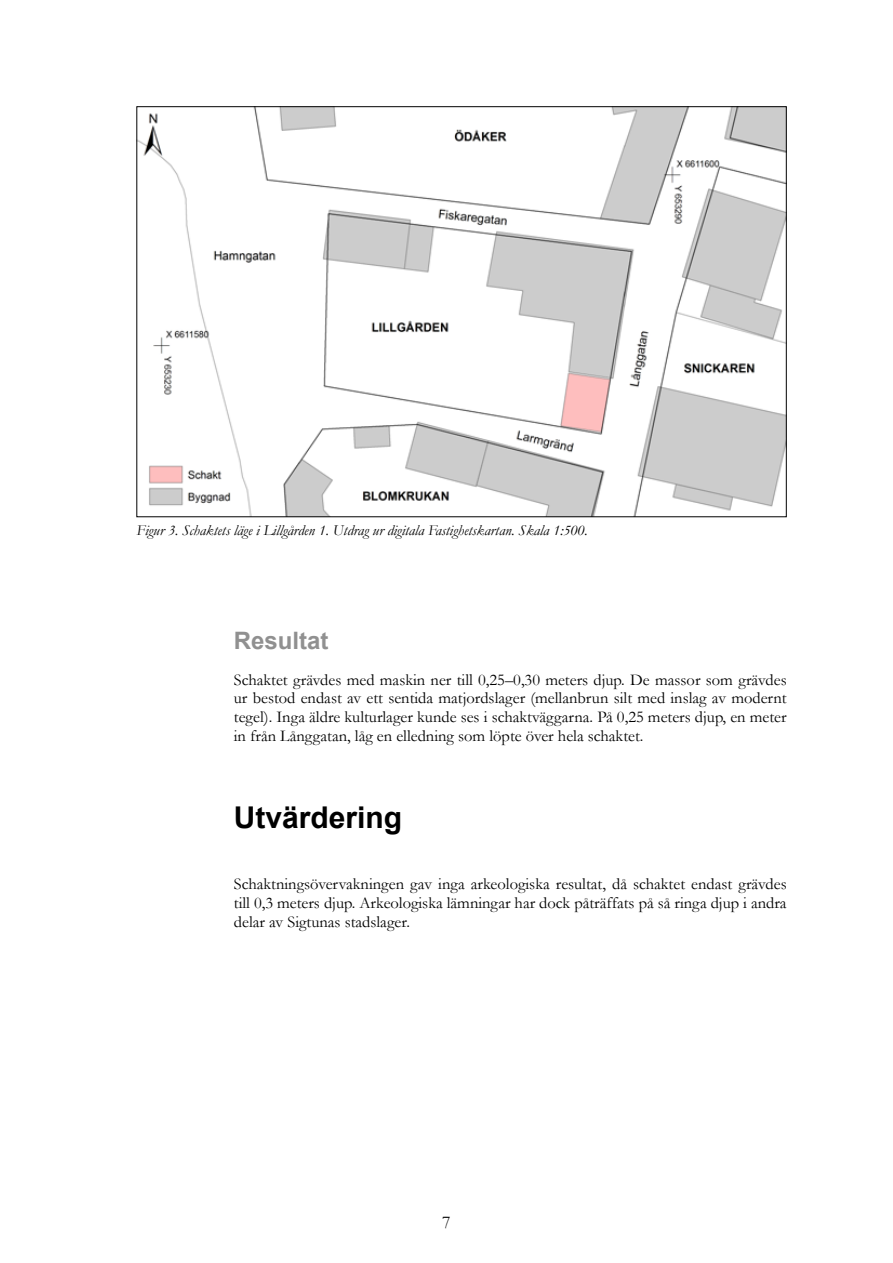
<style>
.page{position:relative;width:893px;height:1263px;background:#fff}
.page>*{position:absolute;margin:0;border:0;box-sizing:border-box;transform-origin:0 0}
.t1{font:700 30px "Arial";color:#000}
.t2{font:700 24px "Arial";color:#909090}
.t3{font:18px "Garamond";color:#000}
.t4{font:16.5px/18.8px "Garamond";color:#000;text-align:justify}
.t5{font:italic 15px "Garamond";color:#000}
</style>
<div class="page">
<img style="left:138px;top:108px;width:647px;height:407px">
<p class="t5" style="left:136px;top:521px;width:453px">Figur 3. Schaktets läge i Lillgården 1. Utdrag ur digitala Fastighetskartan. Skala 1:500.</p>
<h2 class="t2" style="left:234px;top:624px;width:96px">Resultat</h2>
<p class="t4" style="left:234px;top:670px;width:554px">Schaktet grävdes med maskin ner till 0,25–0,30 meters djup. De massor som grävdes ur bestod endast av ett sentida matjordslager (mellanbrun silt med inslag av modernt tegel). Inga äldre kulturlager kunde ses i schaktväggarna. På 0,25 meters djup, en meter in från Långgatan, låg en elledning som löpte över hela schaktet.</p>
<h1 class="t1" style="left:234px;top:797px;width:170px">Utvärdering</h1>
<p class="t4" style="left:234px;top:874px;width:554px">Schaktningsövervakningen gav inga arkeologiska resultat, då schaktet endast grävdes till 0,3 meters djup. Arkeologiska lämningar har dock påträffats på så ringa djup i andra delar av Sigtunas stadslager.</p>
<p class="t3" style="left:442px;top:1210px;width:10px">7</p>
</div>
